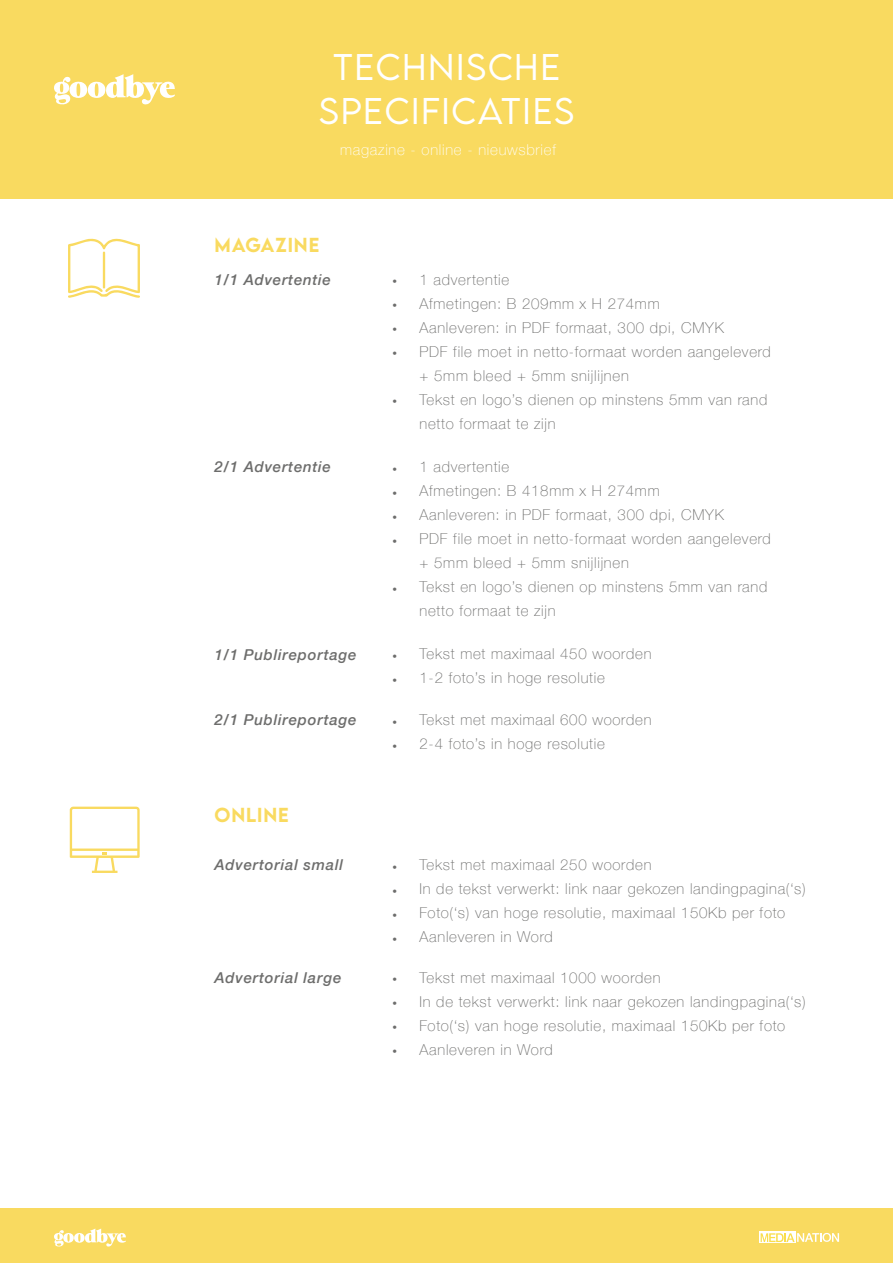
<style>
.page{position:relative;width:893px;height:1263px;background:#fff}
.page>*{position:absolute;margin:0;border:0;box-sizing:border-box;transform-origin:0 0}
.t1{font:33px/43.5px "LEMONMILK Pro VAR";letter-spacing:.05em;color:#fff;text-align:center}
.t2{font:18px "LEMONMILK Pro VAR";letter-spacing:.05em;color:#f9da60}
.t3{font:100 15px/24px "Helvetica Neue";letter-spacing:.05em;color:#6d6d6c}
.t4{font:italic 500 15px "Helvetica Neue";letter-spacing:.05em;color:#6d6d6c}
.t5{font:100 15px "Helvetica Neue";letter-spacing:.05em;color:#fff}
.t6{font:15px/24px "LEMONMILK Pro VAR";color:#6d6d6c;text-align:justify}
</style>
<div class="page">
<div style="left:0;top:0;width:893px;height:198px;background:#f9da60"></div>
<div style="left:0;top:1209px;width:893px;height:54px;background:#f9da60"></div>
<svg style="left:759px;top:1232px;width:36px;height:11px"></svg>
<svg style="left:761px;top:1233px;width:78px;height:9px"></svg>
<svg style="left:68px;top:238px;width:72px;height:60px"></svg>
<svg style="left:70px;top:807px;width:70px;height:66px"></svg>
<svg style="left:54px;top:74px;width:121px;height:31px"></svg>
<svg style="left:54px;top:1228px;width:72px;height:19px"></svg>
<h1 class="t1" style="left:319px;top:46px;width:257px">TECHNISCHE<br>SPECIFICATIES</h1>
<p class="t5" style="left:340px;top:138px;width:217px">magazine - online - nieuwsbrief</p>
<p class="t2" style="left:215px;top:234px;width:106px">MAGAZINE</p>
<p class="t4" style="left:215px;top:266px;width:118px">1/1 Advertentie</p>
<p class="t4" style="left:215px;top:454px;width:118px">2/1 Advertentie</p>
<p class="t6" style="left:391px;top:268px;width:9px">• • • •</p>
<p class="t6" style="left:391px;top:388px;width:9px">•</p>
<p class="t6" style="left:391px;top:456px;width:9px">• • • •</p>
<p class="t6" style="left:391px;top:576px;width:9px">•</p>
<p class="t3" style="left:420px;top:267px;width:353px">1 advertentie<br>Afmetingen: B 209mm x H 274mm<br>Aanleveren: in PDF formaat, 300 dpi, CMYK<br>PDF file moet in netto-formaat worden aangeleverd + 5mm bleed + 5mm snijlijnen<br>Tekst en logo’s dienen op minstens 5mm van rand netto formaat te zijn</p>
<p class="t3" style="left:420px;top:454px;width:353px">1 advertentie<br>Afmetingen: B 418mm x H 274mm<br>Aanleveren: in PDF formaat, 300 dpi, CMYK<br>PDF file moet in netto-formaat worden aangeleverd + 5mm bleed + 5mm snijlijnen<br>Tekst en logo’s dienen op minstens 5mm van rand netto formaat te zijn</p>
<p class="t4" style="left:215px;top:641px;width:143px">1/1 Publireportage</p>
<p class="t4" style="left:215px;top:707px;width:143px">2/1 Publireportage</p>
<p class="t6" style="left:391px;top:643px;width:9px">• •</p>
<p class="t6" style="left:391px;top:709px;width:9px">• •</p>
<p class="t3" style="left:420px;top:641px;width:233px">Tekst met maximaal 450 woorden<br>1-2 foto’s in hoge resolutie</p>
<p class="t3" style="left:420px;top:707px;width:233px">Tekst met maximaal 600 woorden<br>2-4 foto’s in hoge resolutie</p>
<p class="t2" style="left:215px;top:803px;width:76px">ONLINE</p>
<p class="t4" style="left:215px;top:852px;width:130px">Advertorial small</p>
<p class="t3" style="left:420px;top:852px;width:388px">Tekst met maximaal 250 woorden<br>In de tekst verwerkt: link naar gekozen landingpagina(‘s)<br>Foto(‘s) van hoge resolutie, maximaal 150Kb per foto Aanleveren in Word</p>
<p class="t6" style="left:391px;top:854px;width:9px">• • • •</p>
<p class="t4" style="left:215px;top:964px;width:128px">Advertorial large</p>
<p class="t3" style="left:420px;top:964px;width:388px">Tekst met maximaal 1000 woorden<br>In de tekst verwerkt: link naar gekozen landingpagina(‘s)<br>Foto(‘s) van hoge resolutie, maximaal 150Kb per foto Aanleveren in Word</p>
<p class="t6" style="left:391px;top:966px;width:9px">• • • •</p>
</div>
